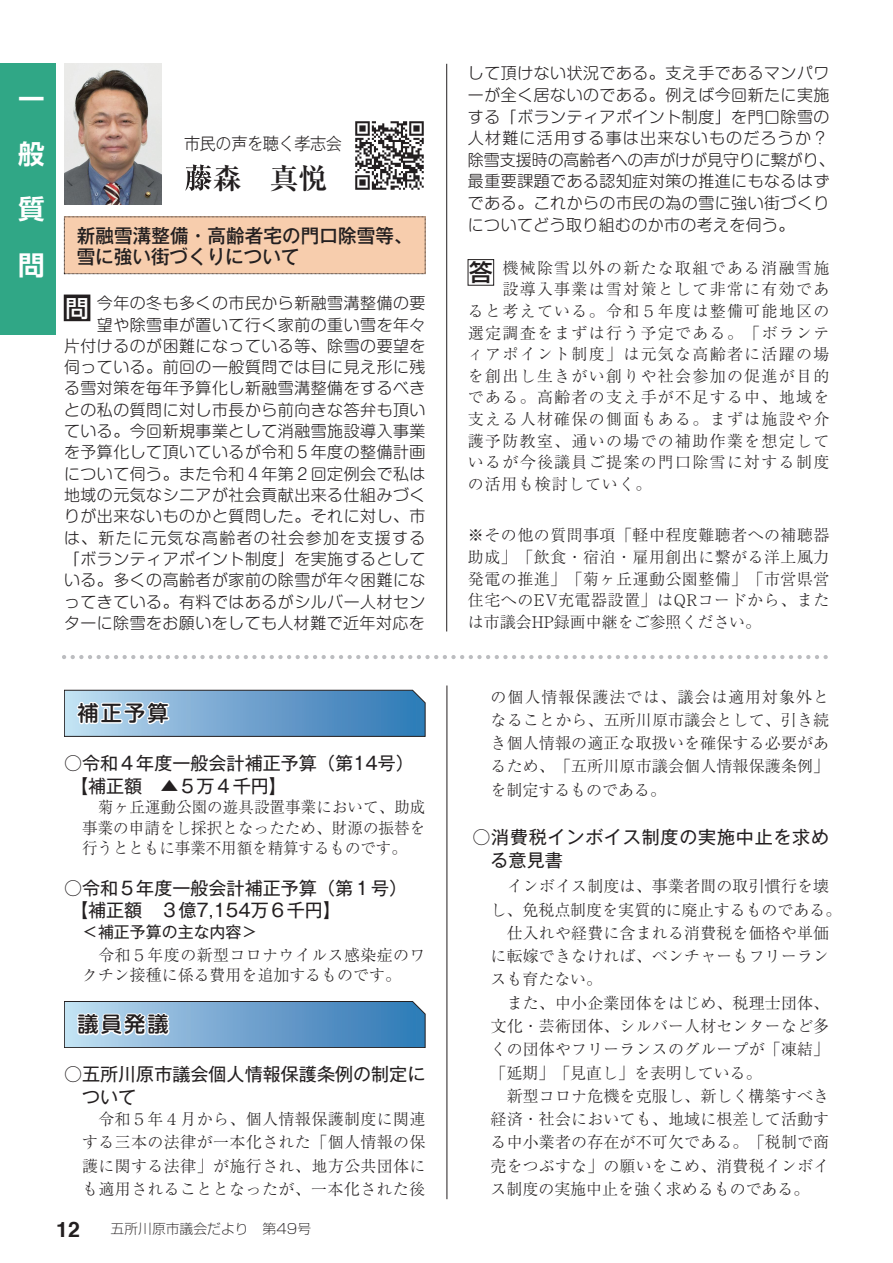
<style>
.page{position:relative;width:893px;height:1263px;background:#fff}
.page>*{position:absolute;margin:0;border:0;box-sizing:border-box;transform-origin:0 0}
.t1{font:700 28.65px "Ryumin Pro";color:#231f20}
.t2{font:700 26.55px/55.3px "Shin Go Pro De";color:#fff;text-align:justify}
.t3{font:500 23.4px "Shin Go Pro";color:#231f20}
.t4{font:500 23.4px "Shin Go Pro";color:#fff}
.t5{font:500 21.3px "Shin M Go Pro";letter-spacing:.1em;color:#231f20}
.t6{font:700 21.3px "Helvetica";color:#231f20}
.t7{font:500 19.2px/21.6px "Gothic MB101 Pro";letter-spacing:.005em;color:#231f20}
.t8{font:18px/22.5px "Gothic MB101 Pro";color:#231f20}
.t9{font:18px/23.2px "Gothic MB101 Pro";letter-spacing:.04em;color:#231f20}
.t10{font:300 16.95px "Gothic MB101 Pro";letter-spacing:-.025em;color:#231f20;scale:.95 1}
.t11{font:300 15.9px/23.2px "Ryumin Pro";letter-spacing:.01em;color:#231f20;text-align:justify}
.t12{font:300 15.9px/21.3px "Shin M Go Pro";letter-spacing:.03em;color:#231f20;text-align:justify}
.t13{font:15.9px "Gothic MB101 Pro";color:#231f20}
.t14{font:300 expanded 13.8px "Shin Go Pro";color:#231f20}
</style>
<div class="page">
<svg style="left:64px;top:690px;width:361px;height:47px;background:#7aa7cc"></svg>
<svg style="left:64px;top:1001px;width:361px;height:47px;background:#7ba7cc"></svg>
<hr style="left:446px;top:64px;width:1px;height:567px;background:#231f20">
<div style="left:64px;top:217px;width:361px;height:57px;background:#f7cdad"></div>
<div style="left:468px;top:259px;width:26px;height:26px;border:1px solid #231f20"></div>
<div style="left:64px;top:295px;width:26px;height:26px;background:#231f20"></div>
<svg style="left:64px;top:655px;width:764px;height:4px"></svg>
<hr style="left:447px;top:685px;width:1px;height:514px;background:#231f20">
<svg style="left:185px;top:164px;width:27px;height:27px"></svg>
<img style="left:64px;top:64px;width:98px;height:140px">
<img style="left:355px;top:121px;width:69px;height:69px">
<div style="left:0;top:64px;width:55px;height:271px;background:#30a786"></div>
<h2 class="t2" style="left:18px;top:68px;width:28px">一般質問</h2>
<p class="t10" style="left:184px;top:130px;width:168px">市民の声を聴く孝志会</p>
<h1 class="t1" style="left:184px;top:155px;width:145px">　森　真悦</h1>
<p class="t7" style="left:77px;top:222px;width:337px">新融雪溝整備・高齢者宅の門口除雪等、雪に強い街づくりについて</p>
<p class="t12" style="left:64px;top:291px;width:363px">　　今年の冬も多くの市民から新融雪溝整備の要　　望や除雪車が置いて行く家前の重い雪を年々片付けるのが困難になっている等、除雪の要望を伺っている。前回の一般質問では目に見え形に残る雪対策を毎年予算化し新融雪溝整備をするべきとの私の質問に対し市長から前向きな答弁も頂いている。今回新規事業として消融雪施設導入事業を予算化して頂いているが令和５年度の整備計画について伺う。また令和４年第２回定例会で私は地域の元気なシニアが社会貢献出来る仕組みづくりが出来ないものかと質問した。それに対し、市は、新たに元気な高齢者の社会参加を支援する「ボランティアポイント制度」を実施するとしている。多くの高齢者が家前の除雪が年々困難になってきている。有料ではあるがシルバー人材センターに除雪をお願いをしても人材難で近年対応を</p>
<h3 class="t4" style="left:65px;top:289px;width:25px">問</h3>
<h3 class="t5" style="left:77px;top:696px;width:93px">補正予算</h3>
<p class="t8" style="left:70px;top:749px;width:346px;text-indent:-6px">○令和４年度一般会計補正予算（第14号）【補正額　▲５万４千円】</p>
<p class="t11" style="left:82px;top:796px;width:345px;line-height:20.4px;text-indent:16px">菊ヶ丘運動公園の遊具設置事業において、助成事業の申請をし採択となったため、財源の振替を行うとともに事業不用額を精算するものです。</p>
<p class="t8" style="left:70px;top:874px;width:339px;text-indent:-6px">○令和５年度一般会計補正予算（第１号）【補正額　３億7,154万６千円】</p>
<p class="t13" style="left:82px;top:919px;width:177px">＜補正予算の主な内容＞</p>
<p class="t11" style="left:82px;top:943px;width:345px;line-height:20.4px">　令和５年度の新型コロナウイルス感染症のワクチン接種に係る費用を追加するものです。</p>
<h3 class="t5" style="left:77px;top:1007px;width:93px">議員発議</h3>
<p class="t8" style="left:64px;top:1059px;width:363px;line-height:23.2px">○五所川原市議会個人情報保護条例の制定に　ついて</p>
<p class="t11" style="left:82px;top:1106px;width:345px">　令和５年４月から、個人情報保護制度に関連する三本の法律が一本化された「個人情報の保護に関する法律」が施行され、地方公共団体にも適用されることとなったが、一本化された後</p>
<h3 class="t6" style="left:56px;top:1212px;width:25px">12</h3>
<p class="t14" style="left:111px;top:1218px;width:202px">五所川原市議会だより　第49号</p>
<p class="t12" style="left:468px;top:61px;width:368px;text-align:left">して頂けない状況である。支え手であるマンパワーが全く居ないのである。例えば今回新たに実施する「ボランティアポイント制度」を門口除雪の人材難に活用する事は出来ないものだろうか？除雪支援時の高齢者への声がけが見守りに繋がり、最重要課題である認知症対策の推進にもなるはずである。これからの市民の為の雪に強い街づくりについてどう取り組むのか市の考えを伺う。</p>
<p class="t11" style="left:468px;top:256px;width:363px;line-height:21.6px">　　機械除雪以外の新たな取組である消融雪施　　設導入事業は雪対策として非常に有効であると考えている。令和５年度は整備可能地区の選定調査をまずは行う予定である。「ボランティアポイント制度」は元気な高齢者に活躍の場を創出し生きがい創りや社会参加の促進が目的である。高齢者の支え手が不足する中、地域を支える人材確保の側面もある。まずは施設や介護予防教室、通いの場での補助作業を想定しているが今後議員ご提案の門口除雪に対する制度の活用も検討していく。</p>
<p class="t11" style="left:468px;top:523px;width:363px;line-height:21.6px">※その他の質問事項「軽中程度難聴者への補聴器助成」「飲食・宿泊・雇用創出に繋がる洋上風力発電の推進」「菊ヶ丘運動公園整備」「市営県営住宅へのEV充電器設置」はQRコードから、または市議会HP録画中継をご参照ください。</p>
<h3 class="t3" style="left:469px;top:253px;width:25px">答</h3>
<p class="t11" style="left:491px;top:684px;width:340px">の個人情報保護法では、議会は適用対象外となることから、五所川原市議会として、引き続き個人情報の適正な取扱いを確保する必要があるため、「五所川原市議会個人情報保護条例」を制定するものである。</p>
<p class="t9" style="left:472px;top:823px;width:358px">○消費税インボイス制度の実施中止を求め　る意見書</p>
<p class="t11" style="left:491px;top:874px;width:352px;text-align:left">　インボイス制度は、事業者間の取引慣行を壊し、免税点制度を実質的に廃止するものである。　仕入れや経費に含まれる消費税を価格や単価に転嫁できなければ、ベンチャーもフリーランスも育たない。<br>　また、中小企業団体をはじめ、税理士団体、文化・芸術団体、シルバー人材センターなど多くの団体やフリーランスのグループが「凍結」「延期」「見直し」を表明している。<br>　新型コロナ危機を克服し、新しく構築すべき経済・社会においても、地域に根差して活動する中小業者の存在が不可欠である。「税制で商売をつぶすな」の願いをこめ、消費税インボイス制度の実施中止を強く求めるものである。</p>
</div>
